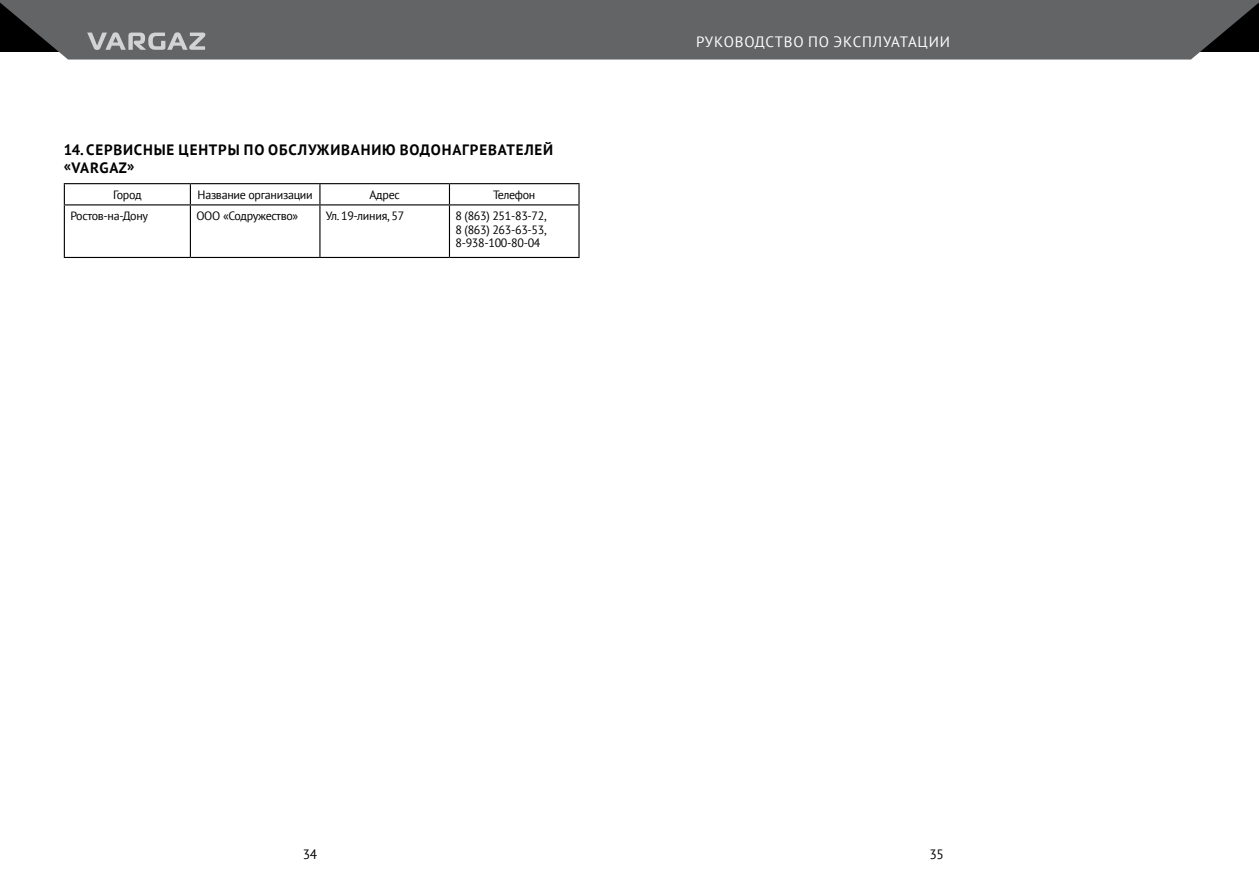
<style>
.page{position:relative;width:1259px;height:893px;background:#fff}
.page>*{position:absolute;margin:0;border:0;box-sizing:border-box;transform-origin:0 0}
.t1{font:700 15px/18px "PT Sans";letter-spacing:.055em;color:#000}
.t2{font:15px "PT Sans";letter-spacing:.055em;color:#fff}
.t3{font:13.5px "PT Sans";color:#000}
.t4{font:12px/13.5px "PT Sans";letter-spacing:-.025em;color:#000;text-align:justify}
</style>
<div class="page">
<svg style="left:0;top:0;width:1259px;height:60px;background:#626365"></svg>
<svg style="left:87px;top:32px;width:118px;height:18px;background:#97989a"></svg>
<hr style="left:64px;top:183px;width:126px;height:1px;background:#000">
<svg style="left:64px;top:184px;width:1px;height:20px"></svg>
<hr style="left:190px;top:183px;width:130px;height:1px;background:#000">
<svg style="left:190px;top:184px;width:1px;height:20px"></svg>
<hr style="left:320px;top:183px;width:129px;height:1px;background:#000">
<svg style="left:319px;top:184px;width:1px;height:20px"></svg>
<hr style="left:449px;top:183px;width:130px;height:1px;background:#000">
<svg style="left:449px;top:184px;width:1px;height:20px"></svg>
<svg style="left:578px;top:184px;width:1px;height:20px"></svg>
<hr style="left:64px;top:204px;width:126px;height:1px;background:#000">
<hr style="left:64px;top:205px;width:1px;height:52px;background:#000">
<hr style="left:190px;top:204px;width:130px;height:1px;background:#000">
<hr style="left:190px;top:205px;width:1px;height:52px;background:#000">
<hr style="left:320px;top:204px;width:129px;height:1px;background:#000">
<hr style="left:319px;top:205px;width:1px;height:52px;background:#000">
<hr style="left:449px;top:204px;width:130px;height:1px;background:#000">
<hr style="left:449px;top:205px;width:1px;height:52px;background:#000">
<hr style="left:578px;top:205px;width:1px;height:52px;background:#000">
<hr style="left:64px;top:257px;width:126px;height:1px;background:#000">
<hr style="left:190px;top:257px;width:130px;height:1px;background:#000">
<hr style="left:320px;top:257px;width:129px;height:1px;background:#000">
<hr style="left:449px;top:257px;width:130px;height:1px;background:#000">
<p class="t1" style="left:64px;top:140px;width:491px">14. СЕРВИСНЫЕ ЦЕНТРЫ ПО ОБСЛУЖИВАНИЮ ВОДОНАГРЕВАТЕЛЕЙ «VARGAZ»</p>
<p class="t4" style="left:113px;top:188px;width:30px">Город</p>
<p class="t4" style="left:198px;top:188px;width:117px">Название организации</p>
<p class="t4" style="left:370px;top:188px;width:32px">Адрес</p>
<p class="t4" style="left:493px;top:188px;width:44px">Телефон</p>
<p class="t4" style="left:70px;top:209px;width:79px">Ростов-на-Дону</p>
<p class="t4" style="left:196px;top:209px;width:103px">ООО «Содружество»</p>
<p class="t4" style="left:326px;top:209px;width:80px">Ул. 19-линия, 57</p>
<p class="t4" style="left:455px;top:209px;width:93px">8 (863) 251-83-72, 8 (863) 263-63-53, 8-938-100-80-04</p>
<p class="t2" style="left:696px;top:32px;width:255px">РУКОВОДСТВО ПО ЭКСПЛУАТАЦИИ</p>
<p class="t3" style="left:303px;top:846px;width:16px">34</p>
<p class="t3" style="left:929px;top:846px;width:16px">35</p>
</div>
